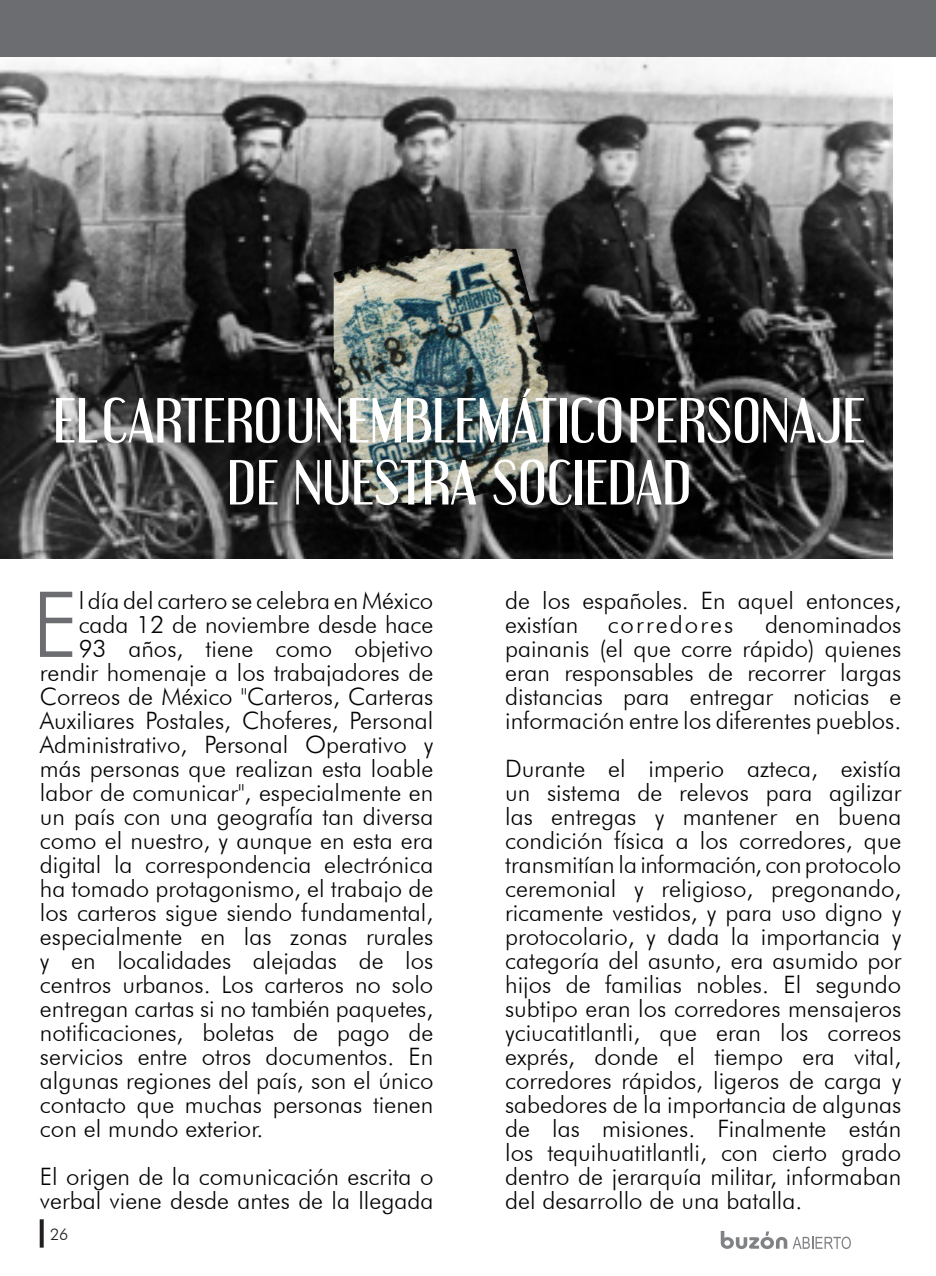
<style>
.page{position:relative;width:936px;height:1276px;background:#fff}
.page>*{position:absolute;margin:0;border:0;box-sizing:border-box;transform-origin:0 0}
.t1{font:300 91.2px "Futura BT";color:#6c6d70}
.t2{font:54px/62px "Engebrechtre Rg";color:#fff;text-align:center}
.t3{font:300 24px/24px "Futura BT";color:#040503}
.t4{font:300 16px "Futura BT";color:#231f20}
</style>
<div class="page">
<svg style="left:720px;top:1231px;width:130px;height:18px"></svg>
<svg style="left:40px;top:1219px;width:4px;height:28px"></svg>
<div style="left:0;top:0;width:935px;height:57px;background:#6c6d70"></div>
<img style="left:0;top:58px;width:891px;height:500px">
<img style="left:333px;top:249px;width:215px;height:254px">
<p class="t2" style="left:53px;top:389px;width:813px">EL CARTERO UN EMBLEMÁTICO PERSONAJE<br>DE NUESTRA SOCIEDAD</p>
<p class="t1" style="left:32px;top:569px;width:48px">E</p>
<p class="t3" style="left:79px;top:588px;width:356px">l día del cartero se celebra en México</p>
<p class="t3" style="left:79px;top:612px;width:356px">cada 12 de noviembre desde hace</p>
<p class="t3" style="left:79px;top:636px;width:356px">93 años, tiene como objetivo</p>
<p class="t3" style="left:40px;top:660px;width:395px">rendir homenaje a los trabajadores de</p>
<p class="t3" style="left:40px;top:684px;width:395px">Correos de México "Carteros, Carteras</p>
<p class="t3" style="left:40px;top:708px;width:395px">Auxiliares Postales, Choferes, Personal</p>
<p class="t3" style="left:40px;top:732px;width:395px">Administrativo, Personal Operativo y</p>
<p class="t3" style="left:40px;top:756px;width:395px">más personas que realizan esta loable</p>
<p class="t3" style="left:40px;top:780px;width:395px">labor de comunicar", especialmente en</p>
<p class="t3" style="left:40px;top:804px;width:395px">un país con una geografía tan diversa</p>
<p class="t3" style="left:40px;top:828px;width:395px">como el nuestro, y aunque en esta era</p>
<p class="t3" style="left:40px;top:852px;width:395px">digital la correspondencia electrónica</p>
<p class="t3" style="left:40px;top:876px;width:395px">ha tomado protagonismo, el trabajo de</p>
<p class="t3" style="left:40px;top:900px;width:395px">los carteros sigue siendo fundamental,</p>
<p class="t3" style="left:40px;top:924px;width:395px">especialmente en las zonas rurales</p>
<p class="t3" style="left:40px;top:948px;width:395px">y en localidades alejadas de los</p>
<p class="t3" style="left:40px;top:972px;width:395px">centros urbanos. Los carteros no solo</p>
<p class="t3" style="left:40px;top:996px;width:395px">entregan cartas si no también paquetes,</p>
<p class="t3" style="left:40px;top:1020px;width:395px">notificaciones, boletas de pago de</p>
<p class="t3" style="left:40px;top:1044px;width:395px">servicios entre otros documentos. En</p>
<p class="t3" style="left:40px;top:1068px;width:395px">algunas regiones del país, son el único</p>
<p class="t3" style="left:40px;top:1092px;width:395px">contacto que muchas personas tienen</p>
<p class="t3" style="left:40px;top:1116px;width:225px">con el mundo exterior.</p>
<p class="t3" style="left:40px;top:1164px;width:395px">El origen de la comunicación escrita o verbal viene desde antes de la llegada</p>
<p class="t4" style="left:50px;top:1224px;width:20px">26</p>
<p class="t3" style="left:505px;top:588px;width:397px">de los españoles. En aquel entonces, existían corredores</p>
<p class="t3" style="left:505px;top:612px;width:398px;text-align:justify;text-indent:260px">denominados painanis (el que corre rápido) quienes eran responsables de recorrer largas distancias para entregar noticias e información entre los diferentes pueblos.</p>
<p class="t3" style="left:505px;top:756px;width:398px;text-align:justify">Durante el imperio azteca, existía un sistema de relevos para agilizar las entregas y mantener en buena condición física a los corredores, que transmitían la información, con protocolo ceremonial y religioso, pregonando, ricamente vestidos, y para uso digno y protocolario, y dada la importancia y categoría del asunto, era asumido por hijos de familias nobles. El segundo subtipo eran los corredores mensajeros yciucatitlantli, que eran los correos exprés, donde el tiempo era vital, corredores rápidos, ligeros de carga y sabedores de la importancia de algunas de las misiones. Finalmente están los tequihuatitlantli, con cierto grado dentro de jerarquía militar, informaban del desarrollo de una batalla.</p>
</div>
